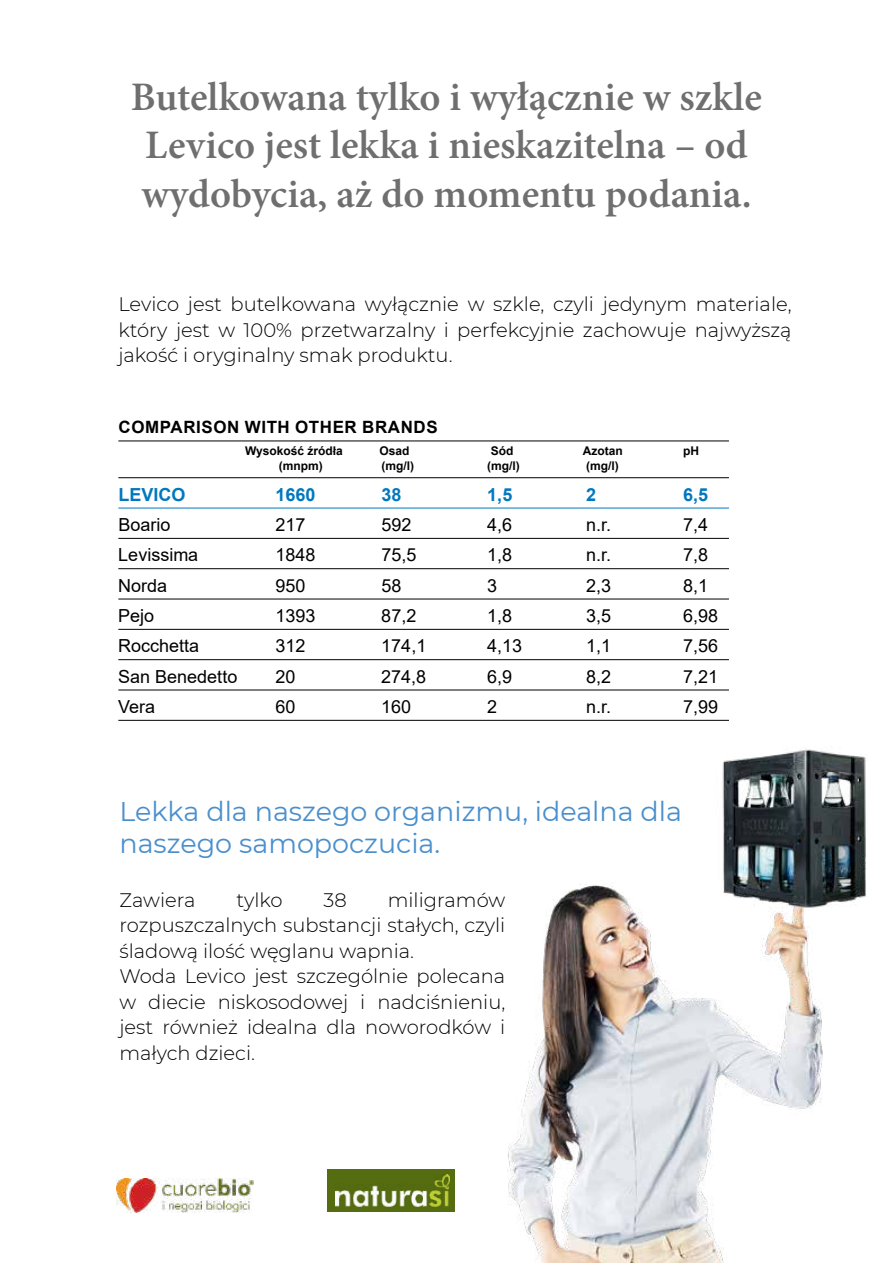
<style>
.page{position:relative;width:893px;height:1263px;background:#fff}
.page>*{position:absolute;margin:0;border:0;box-sizing:border-box;transform-origin:0 0}
.t1{font:600 40.5px/48.6px "Minion Pro";color:#706f6f}
.t2{font:27px/32.4px "Montserrat";color:#4a8fcd}
.t3{font:300 19.5px/25.5px "Montserrat";color:#000;text-align:justify}
.t4{font:18px "Arial";color:#000}
.t5{font:700 18px "Arial";color:#0078bf}
.t6{font:700 16.95px "Arial";letter-spacing:.035em;color:#000}
.t7{font:700 12px "Arial";color:#000}
</style>
<div class="page">
<img style="left:507px;top:749px;width:359px;height:514px">
<img style="left:117px;top:1178px;width:136px;height:34px">
<div style="left:328px;top:1169px;width:127px;height:43px;background:#556c11"></div>
<img style="left:335px;top:1175px;width:114px;height:31px">
<hr style="left:118px;top:441px;width:611px;height:1px;background:#000">
<hr style="left:118px;top:477px;width:611px;height:1px;background:#000">
<hr style="left:118px;top:508px;width:611px;height:1px;background:#0078bf">
<hr style="left:118px;top:538px;width:611px;height:1px;background:#000">
<hr style="left:118px;top:568px;width:611px;height:1px;background:#000">
<hr style="left:118px;top:599px;width:611px;height:1px;background:#000">
<hr style="left:118px;top:629px;width:611px;height:1px;background:#000">
<hr style="left:118px;top:659px;width:611px;height:1px;background:#000">
<hr style="left:118px;top:690px;width:611px;height:1px;background:#000">
<hr style="left:118px;top:720px;width:611px;height:1px;background:#000">
<h1 class="t1" style="left:131px;top:72px;width:633px">Butelkowana tylko i wyłącznie w szkle<br>Levico jest lekka i nieskazitelna – od wydobycia, aż do momentu podania.</h1>
<p class="t3" style="left:118px;top:291px;width:675px">Levico jest butelkowana wyłącznie w szkle, czyli jedynym materiale, który jest w 100% przetwarzalny i perfekcyjnie zachowuje najwyższą jakość i oryginalny smak produktu.</p>
<p class="t6" style="left:119px;top:416px;width:320px">COMPARISON WITH OTHER BRANDS</p>
<p class="t7" style="left:245px;top:443px;width:99px">Wysokość źródła</p>
<p class="t7" style="left:380px;top:443px;width:32px">Osad</p>
<p class="t7" style="left:491px;top:443px;width:24px">Sód</p>
<p class="t7" style="left:583px;top:443px;width:41px">Azotan</p>
<p class="t7" style="left:683px;top:443px;width:17px">pH</p>
<p class="t7" style="left:279px;top:458px;width:45px">(mnpm)</p>
<p class="t7" style="left:381px;top:458px;width:34px">(mg/l)</p>
<p class="t7" style="left:487px;top:458px;width:34px">(mg/l)</p>
<p class="t7" style="left:586px;top:458px;width:34px">(mg/l)</p>
<p class="t5" style="left:118px;top:482px;width:69px">LEVICO</p>
<p class="t5" style="left:275px;top:482px;width:42px">1660</p>
<p class="t5" style="left:381px;top:482px;width:22px">38</p>
<p class="t5" style="left:487px;top:482px;width:27px">1,5</p>
<p class="t5" style="left:586px;top:482px;width:12px">2</p>
<p class="t5" style="left:683px;top:482px;width:27px">6,5</p>
<p class="t4" style="left:118px;top:512px;width:54px">Boario</p>
<p class="t4" style="left:275px;top:512px;width:32px">217</p>
<p class="t4" style="left:381px;top:512px;width:32px">592</p>
<p class="t4" style="left:487px;top:512px;width:27px">4,6</p>
<p class="t4" style="left:586px;top:512px;width:27px">n.r.</p>
<p class="t4" style="left:683px;top:512px;width:27px">7,4</p>
<p class="t4" style="left:118px;top:542px;width:82px">Levissima</p>
<p class="t4" style="left:275px;top:542px;width:42px">1848</p>
<p class="t4" style="left:381px;top:542px;width:37px">75,5</p>
<p class="t4" style="left:487px;top:542px;width:27px">1,8</p>
<p class="t4" style="left:586px;top:542px;width:27px">n.r.</p>
<p class="t4" style="left:683px;top:542px;width:27px">7,8</p>
<p class="t4" style="left:118px;top:573px;width:51px">Norda</p>
<p class="t4" style="left:275px;top:573px;width:32px">950</p>
<p class="t4" style="left:381px;top:573px;width:22px">58</p>
<p class="t4" style="left:487px;top:573px;width:12px">3</p>
<p class="t4" style="left:586px;top:573px;width:27px">2,3</p>
<p class="t4" style="left:683px;top:573px;width:27px">8,1</p>
<p class="t4" style="left:118px;top:603px;width:38px">Pejo</p>
<p class="t4" style="left:275px;top:603px;width:42px">1393</p>
<p class="t4" style="left:381px;top:603px;width:37px">87,2</p>
<p class="t4" style="left:487px;top:603px;width:27px">1,8</p>
<p class="t4" style="left:586px;top:603px;width:27px">3,5</p>
<p class="t4" style="left:683px;top:603px;width:37px">6,98</p>
<p class="t4" style="left:118px;top:633px;width:83px">Rocchetta</p>
<p class="t4" style="left:275px;top:633px;width:32px">312</p>
<p class="t4" style="left:381px;top:633px;width:47px">174,1</p>
<p class="t4" style="left:487px;top:633px;width:37px">4,13</p>
<p class="t4" style="left:586px;top:633px;width:27px">1,1</p>
<p class="t4" style="left:683px;top:633px;width:37px">7,56</p>
<p class="t4" style="left:118px;top:664px;width:121px">San Benedetto</p>
<p class="t4" style="left:275px;top:664px;width:22px">20</p>
<p class="t4" style="left:381px;top:664px;width:47px">274,8</p>
<p class="t4" style="left:487px;top:664px;width:27px">6,9</p>
<p class="t4" style="left:586px;top:664px;width:27px">8,2</p>
<p class="t4" style="left:683px;top:664px;width:37px">7,21</p>
<p class="t4" style="left:118px;top:694px;width:39px">Vera</p>
<p class="t4" style="left:275px;top:694px;width:22px">60</p>
<p class="t4" style="left:381px;top:694px;width:32px">160</p>
<p class="t4" style="left:487px;top:694px;width:12px">2</p>
<p class="t4" style="left:586px;top:694px;width:27px">n.r.</p>
<p class="t4" style="left:683px;top:694px;width:37px">7,99</p>
<h2 class="t2" style="left:119px;top:794px;width:564px">Lekka dla naszego organizmu, idealna dla naszego samopoczucia.</h2>
<p class="t3" style="left:119px;top:886px;width:387px;text-align:left;text-indent:268px">miligramów rozpuszczalnych substancji stałych, czyli śladową ilość węglanu wapnia.<br>Woda Levico jest szczególnie polecana w diecie niskosodowej i nadciśnieniu, jest również idealna dla noworodków i małych dzieci.</p>
<p class="t3" style="left:119px;top:886px;width:78px">Zawiera</p>
<p class="t3" style="left:237px;top:886px;width:48px">tylko</p>
<p class="t3" style="left:324px;top:886px;width:25px">38</p>
</div>
